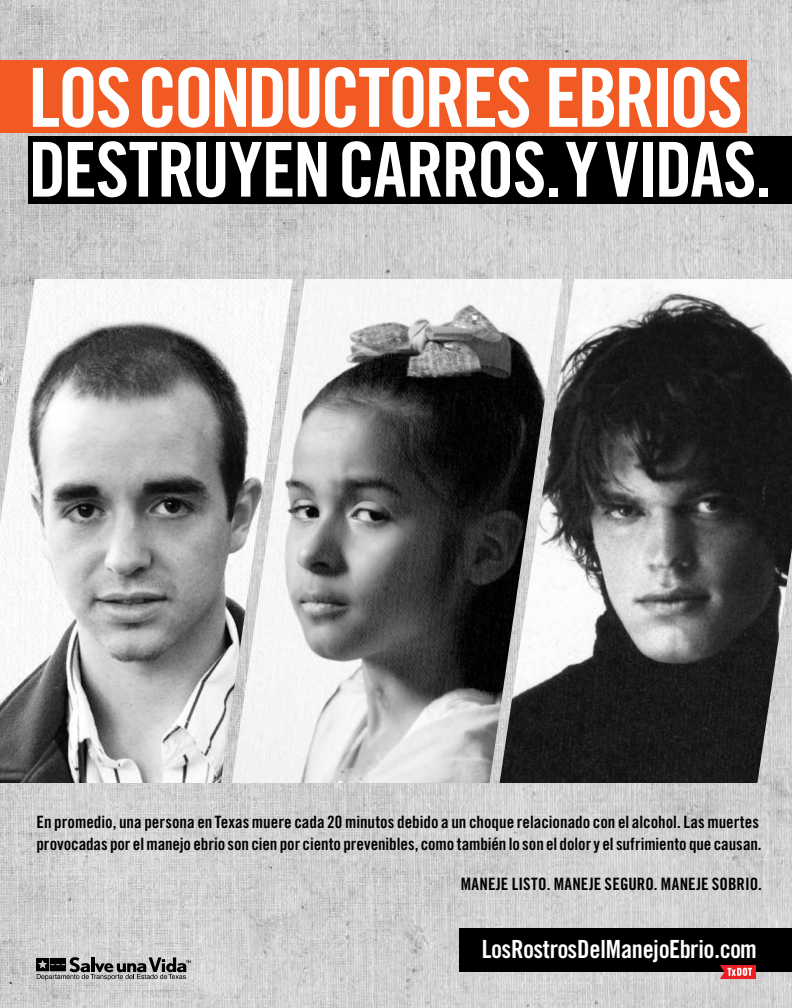
<style>
.page{position:relative;width:792px;height:1008px;background:#fff}
.page>*{position:absolute;margin:0;border:0;box-sizing:border-box;transform-origin:0 0}
.t1{font:81.6px "Trade Gothic LT Std Bd Cn 20";color:#fff}
.t2{font:75.7px "Trade Gothic LT Std Bd Cn 20";color:#fff}
.t3{font:25px "Trade Gothic LT Std Bd Cn 20";letter-spacing:-.01em;color:#fff}
.t4{font:17px/22px "Trade Gothic LT Std Bd Cn 20";color:#000}
.t5{font:17px "Trade Gothic LT Std Bd Cn 20";letter-spacing:.025em;color:#000}
</style>
<div class="page">
<img style="left:0;top:0;width:792px;height:1008px">
<img style="left:562px;top:279px;width:230px;height:504px">
<img style="left:293px;top:279px;width:269px;height:504px">
<img style="left:0;top:279px;width:293px;height:504px">
<div style="left:459px;top:928px;width:333px;height:44px;background:#000"></div>
<svg style="left:720px;top:965px;width:36px;height:14px"></svg>
<svg style="left:36px;top:957px;width:155px;height:23px;background:#808080"></svg>
<div style="left:0;top:60px;width:747px;height:73px;background:#f15a22"></div>
<div style="left:29px;top:136px;width:763px;height:67px;background:#000"></div>
<h1 class="t1" style="left:28px;top:48px;width:64px">Losconductores</h1>
<h1 class="t1" style="left:544px;top:48px;width:33px">ebrios</h1>
<h2 class="t2" style="left:28px;top:124px;width:34px">destru</h2>
<h2 class="t2" style="left:229px;top:124px;width:65px">yencarros</h2>
<h2 class="t2" style="left:545px;top:124px;width:41px">. Yvidas</h2>
<h2 class="t2" style="left:755px;top:124px;width:18px">.</h2>
<p class="t4" style="left:36px;top:811px;width:727px">En promedio, una persona en Texas muere cada 20 minutos debido a un choque relacionado con el alcohol. Las muertes provocadas por el manejo ebrio son cien por ciento prevenibles, como también lo son el dolor y el sufrimiento que causan.</p>
<p class="t4" style="left:461px;top:873px;width:66px">Maneje Listo</p>
<p class="t5" style="left:547px;top:874px;width:174px">. Manejeseguro. Manejesobrio</p>
<p class="t4" style="left:758px;top:873px;width:5px">.</p>
<h3 class="t3" style="left:482px;top:934px;width:277px">LosRostrosDelManejoEbrio.com</h3>
</div>
